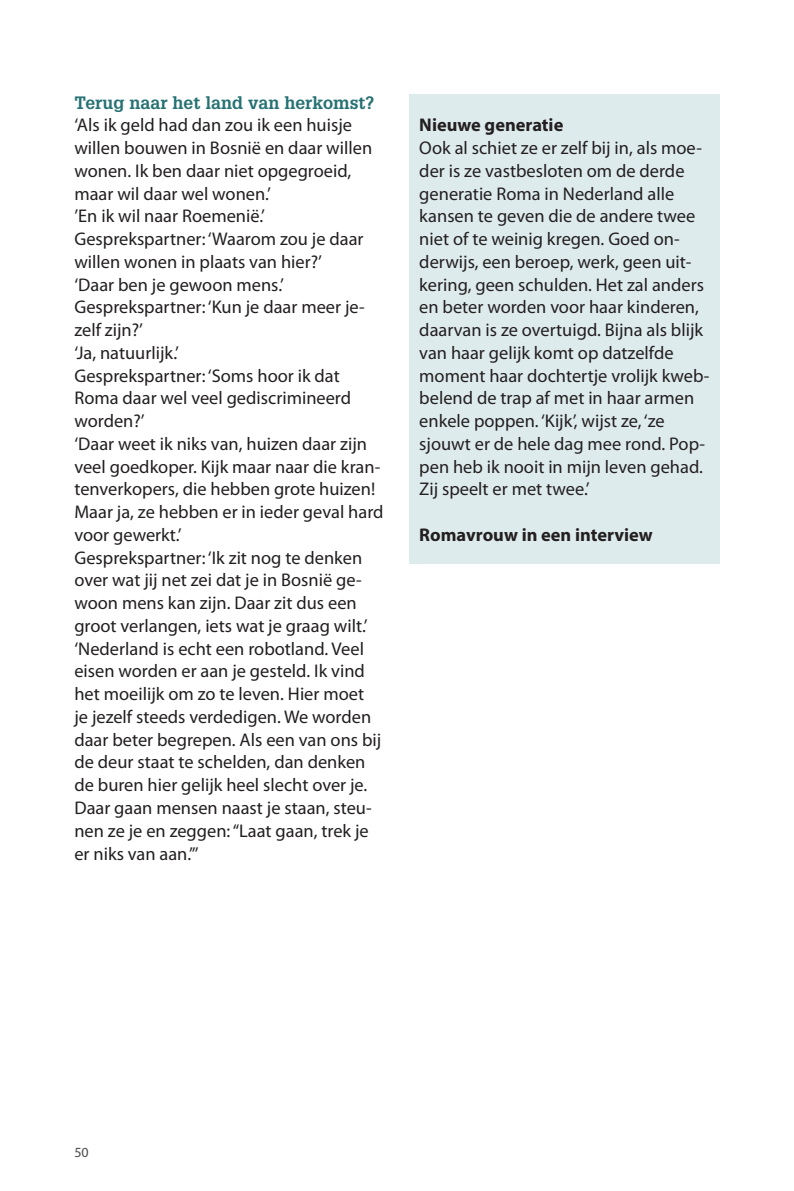
<style>
.page{position:relative;width:794px;height:1191px;background:#fff}
.page>*{position:absolute;margin:0;border:0;box-sizing:border-box;transform-origin:0 0}
.t1{font:18.38px/22.8px "Myriad Pro";color:#231f20}
.t2{font:700 18.38px "Myriad Pro";color:#231f20}
.t3{font:700 17.5px "Glypha";color:#267172}
.t4{font:14px "Myriad Pro";color:#4b4c4d}
</style>
<div class="page">
<div style="left:409px;top:94px;width:310px;height:470px;background:#deebed"></div>
<p class="t3" style="left:74px;top:91px;width:301px">Terug naar het land van herkomst?</p>
<p class="t1" style="left:74px;top:113px;width:311px">‘Als ik geld had dan zou ik een huisje willen bouwen in Bosnië en daar willen wonen. Ik ben daar niet opgegroeid, maar wil daar wel wonen.’<br>’En ik wil naar Roemenië.’ Gesprekspartner: ‘Waarom zou je daar willen wonen in plaats van hier?’<br>‘Daar ben je gewoon mens.’ Gesprekspartner: ‘Kun je daar meer je&shy;zelf zijn?’<br>‘Ja, natuurlijk.’<br>Gesprekspartner: ‘Soms hoor ik dat Roma daar wel veel gediscrimineerd worden?’<br>‘Daar weet ik niks van, huizen daar zijn veel goedkoper. Kijk maar naar die kran&shy;tenverkopers, die hebben grote huizen!<br>Maar ja, ze hebben er in ieder geval hard voor gewerkt.’<br>Gesprekspartner: ‘Ik zit nog te denken over wat jij net zei dat je in Bosnië ge&shy;woon mens kan zijn. Daar zit dus een groot verlangen, iets wat je graag wilt.’ ‘Nederland is echt een robotland. Veel eisen worden er aan je gesteld. Ik vind het moeilijk om zo te leven. Hier moet<br>je jezelf steeds verdedigen. We worden daar beter begrepen. Als een van ons bij de deur staat te schelden, dan denken de buren hier gelijk heel slecht over je.<br>Daar gaan mensen naast je staan, steu&shy;nen ze je en zeggen: “Laat gaan, trek je er niks van aan.”’</p>
<p class="t2" style="left:419px;top:113px;width:146px">Nieuwe generatie</p>
<p class="t1" style="left:419px;top:136px;width:292px">Ook al schiet ze er zelf bij in, als moe&shy;der is ze vastbesloten om de derde generatie Roma in Nederland alle kansen te geven die de andere twee niet of te weinig kregen. Goed on&shy;derwijs, een beroep, werk, geen uit&shy;kering, geen schulden. Het zal anders en beter worden voor haar kinderen, daarvan is ze overtuigd. Bijna als blijk van haar gelijk komt op datzelfde moment haar dochtertje vrolijk kweb&shy;belend de trap af met in haar armen enkele poppen. ‘Kijk’, wijst ze, ‘ze sjouwt er de hele dag mee rond. Pop&shy;pen heb ik nooit in mijn leven gehad.<br>Zij speelt er met twee.’</p>
<p class="t2" style="left:419px;top:523px;width:235px">Romavrouw in een interview</p>
<p class="t4" style="left:74px;top:1143px;width:16px">50</p>
</div>
